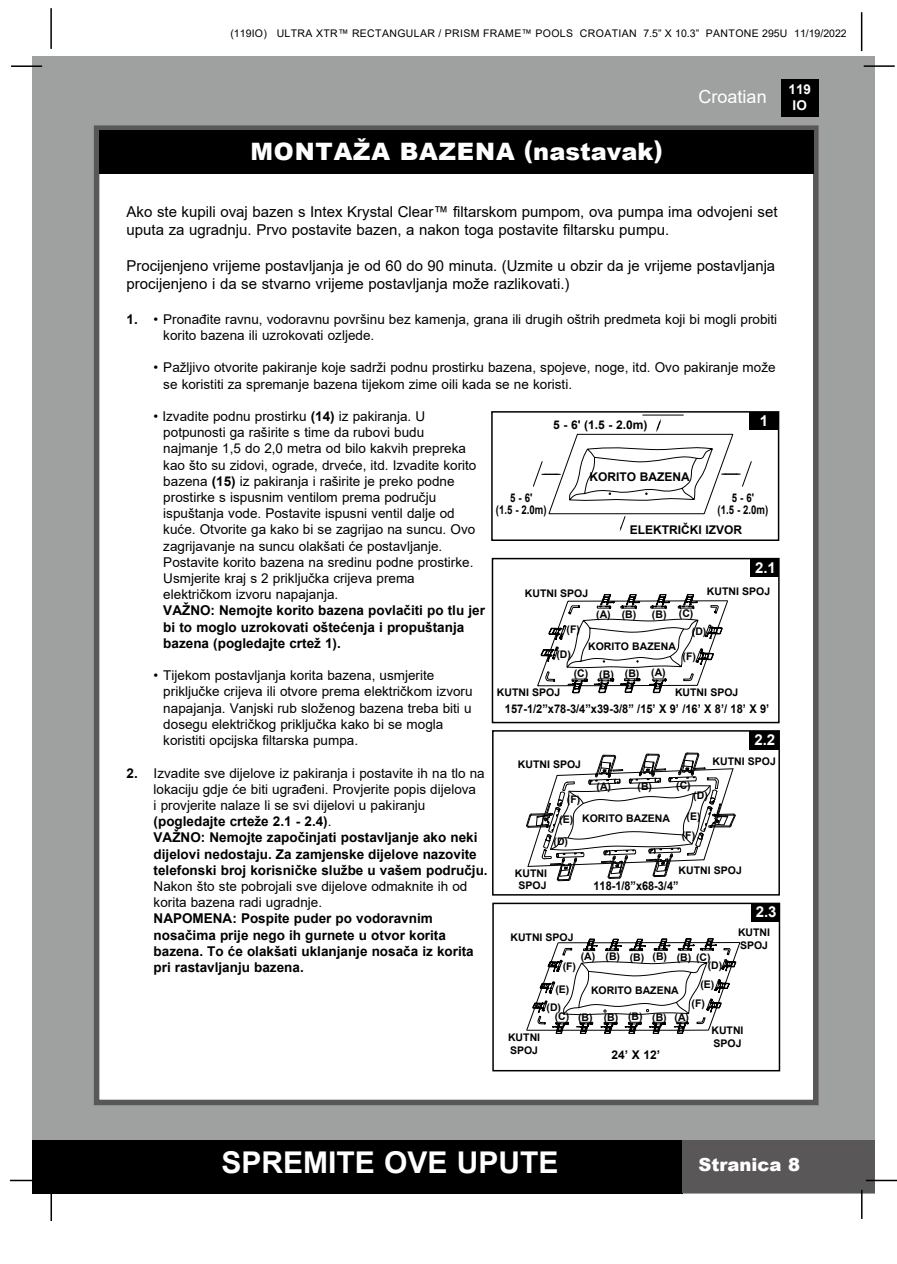
<style>
.page{position:relative;width:897px;height:1264px;background:#fff}
.page>*{position:absolute;margin:0;border:0;box-sizing:border-box;transform-origin:0 0}
.t1{font:700 30px "Arial";color:#fff}
.t2{font:900 24px "Arial";letter-spacing:.035em;color:#fff}
.t3{font:900 18px "Arial";color:#fff}
.t4{font:18px "Arial";color:#fff}
.t5{font:15px/18px "Arial";color:#000}
.t6{font:700 15px "Arial";color:#fff}
.t7{font:13.5px/16.2px "Arial";color:#000}
.t8{font:700 13.5px/16.2px "Arial";color:#000}
.t9{font:700 13.5px/16.2px "Arial";color:#fff;text-align:center}
.t10{font:700 12px "Arial";color:#000}
.t11{font:700 12px "Arial";color:#000;scale:.92 1}
.t12{font:700 12px/12px "Arial";color:#000;text-align:center;scale:.8 1}
.t13{font:700 12px "Arial";color:#000;scale:.91 1}
.t14{font:700 10.5px/12.6px "Arial";color:#000}
.t15{font:10.5px "Arial";letter-spacing:.035em;color:#000}
.s1{font-weight:700}
.s2{font-weight:400}
</style>
<div class="page">
<div style="left:33px;top:56px;width:842px;height:1137px;background:#9fa0a0"></div>
<div style="left:780px;top:79px;width:38px;height:38px;background:#000"></div>
<hr style="left:863px;top:65px;width:31px;height:2px;background:#000">
<hr style="left:50px;top:8px;width:2px;height:41px;background:#000">
<hr style="left:860px;top:12px;width:2px;height:39px;background:#000">
<div style="left:33px;top:1140px;width:650px;height:53px;background:#000"></div>
<div style="left:682px;top:1140px;width:193px;height:53px;background:#595757"></div>
<hr style="left:865px;top:1179px;width:31px;height:2px;background:#000">
<hr style="left:860px;top:1189px;width:2px;height:30px;background:#000">
<hr style="left:50px;top:1190px;width:2px;height:31px;background:#000">
<hr style="left:10px;top:1179px;width:31px;height:2px;background:#000">
<hr style="left:11px;top:65px;width:31px;height:2px;background:#000">
<div style="left:94px;top:125px;width:724px;height:980px;background:#fff;border:6px solid #595757"></div>
<div style="left:99px;top:130px;width:714px;height:44px;background:#000"></div>
<svg style="left:533px;top:415px;width:218px;height:116px"></svg>
<div style="left:491px;top:411px;width:288px;height:130px;border:2px solid #000"></div>
<div style="left:749px;top:412px;width:28px;height:18px;background:#000"></div>
<div style="left:491px;top:558px;width:288px;height:165px;border:2px solid #000"></div>
<div style="left:750px;top:558px;width:28px;height:19px;background:#000"></div>
<svg style="left:537px;top:594px;width:190px;height:99px"></svg>
<div style="left:492px;top:902px;width:288px;height:169px;border:2px solid #000"></div>
<div style="left:751px;top:903px;width:28px;height:18px;background:#000"></div>
<svg style="left:526px;top:938px;width:214px;height:96px"></svg>
<div style="left:492px;top:730px;width:287px;height:165px;border:2px solid #000"></div>
<div style="left:749px;top:731px;width:29px;height:18px;background:#000"></div>
<svg style="left:526px;top:753px;width:209px;height:128px"></svg>
<p class="t15" style="left:230px;top:26px;width:617px">(119IO) ULTRA XTR™ RECTANGULAR / PRISM FRAME™ POOLS CROATIAN 7.5” X 10.3” PANTONE 295U 11/19/2022</p>
<h2 class="t2" style="left:250px;top:134px;width:414px">MONTAŽA BAZENA (nastavak)</h2>
<h3 class="t4" style="left:698px;top:84px;width:70px">Croatian</h3>
<p class="t9" style="left:788px;top:81px;width:24px">119<br>IO</p>
<p class="t5" style="left:127px;top:203px;width:652px">Ako ste kupili ovaj bazen s Intex Krystal Clear™ filtarskom pumpom, ova pumpa ima odvojeni set uputa za ugradnju. Prvo postavite bazen, a nakon toga postavite filtarsku pumpu.</p>
<p class="t5" style="left:127px;top:257px;width:650px">Procijenjeno vrijeme postavljanja je od 60 do 90 minuta. (Uzmite u obzir da je vrijeme postavljanja procijenjeno i da se stvarno vrijeme postavljanja može razlikovati.)</p>
<p class="t7" style="left:163px;top:311px;width:615px;text-indent:-37px"><span class="s1">1.</span> • Pronađite ravnu, vodoravnu površinu bez kamenja, grana ili drugih oštrih predmeta koji bi mogli probiti korito bazena ili uzrokovati ozljede.</p>
<p class="t7" style="left:163px;top:359px;width:613px;text-indent:-10px">• Pažljivo otvorite pakiranje koje sadrži podnu prostirku bazena, spojeve, noge, itd. Ovo pakiranje može se koristiti za spremanje bazena tijekom zime oili kada se ne koristi.</p>
<p class="t7" style="left:163px;top:408px;width:314px;text-indent:-10px">• Izvadite podnu prostirku <span class="s1">(14)</span> iz pakiranja. U potpunosti ga raširite s time da rubovi budu najmanje 1,5 do 2,0 metra od bilo kakvih prepreka kao što su zidovi, ograde, drveće, itd. Izvadite korito bazena <span class="s1">(15)</span> iz pakiranja i raširite je preko podne prostirke s ispusnim ventilom prema području ispuštanja vode. Postavite ispusni ventil dalje od kuće. Otvorite ga kako bi se zagrijao na suncu. Ovo zagrijavanje na suncu olakšati će postavljanje.<br>Postavite korito bazena na sredinu podne prostirke.<br>Usmjerite kraj s 2 priključka crijeva prema električkom izvoru napajanja.</p>
<p class="t8" style="left:163px;top:603px;width:323px">VAŽNO: Nemojte korito bazena povlačiti po tlu jer bi to moglo uzrokovati oštećenja i propuštanja bazena (pogledajte crtež 1).</p>
<p class="t7" style="left:163px;top:667px;width:311px;text-indent:-10px">• Tijekom postavljanja korita bazena, usmjerite priključke crijeva ili otvore prema električkom izvoru napajanja. Vanjski rub složenog bazena treba biti u dosegu električkog priključka kako bi se mogla koristiti opcijska filtarska pumpa.</p>
<p class="t8" style="left:154px;top:765px;width:335px;text-indent:-27px">2. <span class="s2">Izvadite sve dijelove iz pakiranja i postavite ih na tlo na lokaciju gdje će biti ugrađeni. Provjerite popis dijelova<br>i provjerite nalaze li se svi dijelovi u pakiranju </span>(pogledajte crteže 2.1 - 2.4)<span class="s2">.<br></span>VAŽNO: Nemojte započinjati postavljanje ako neki dijelovi nedostaju. Za zamjenske dijelove nazovite telefonski broj korisničke službe u vašem području.</p>
<p class="t7" style="left:154px;top:878px;width:315px">Nakon što ste pobrojali sve dijelove odmaknite ih od korita bazena radi ugradnje.</p>
<p class="t8" style="left:154px;top:910px;width:321px">NAPOMENA: Pospite puder po vodoravnim nosačima prije nego ih gurnete u otvor korita bazena. To će olakšati uklanjanje nosača iz korita pri rastavljanju bazena.</p>
<p class="t6" style="left:759px;top:410px;width:10px">1</p>
<p class="t10" style="left:553px;top:416px;width:96px">5 - 6' (1.5 - 2.0m)</p>
<p class="t10" style="left:589px;top:468px;width:102px">KORITO BAZENA</p>
<p class="t12" style="left:717px;top:492px;width:65px">5 - 6'<br>(1.5 - 2.0m)</p>
<p class="t12" style="left:496px;top:492px;width:65px">5 - 6'<br>(1.5 - 2.0m)</p>
<p class="t10" style="left:629px;top:521px;width:114px">ELEKTRIČKI IZVOR</p>
<p class="t6" style="left:755px;top:557px;width:22px">2.1</p>
<p class="t14" style="left:706px;top:585px;width:65px">KUTNI SPOJ</p>
<p class="t14" style="left:525px;top:587px;width:65px">KUTNI SPOJ</p>
<p class="t14" style="left:678px;top:607px;width:16px">(C)</p>
<p class="t14" style="left:596px;top:608px;width:16px">(A)</p>
<p class="t14" style="left:621px;top:608px;width:46px">(B) (B)</p>
<p class="t14" style="left:566px;top:623px;width:15px">(F)</p>
<p class="t14" style="left:556px;top:648px;width:16px">(D)</p>
<p class="t14" style="left:691px;top:625px;width:16px">(D)</p>
<p class="t14" style="left:588px;top:640px;width:89px">KORITO BAZENA</p>
<p class="t14" style="left:599px;top:667px;width:42px">(B) (B)</p>
<p class="t14" style="left:682px;top:650px;width:15px">(F)</p>
<p class="t14" style="left:573px;top:667px;width:16px">(C)</p>
<p class="t14" style="left:651px;top:666px;width:16px">(A)</p>
<p class="t14" style="left:675px;top:686px;width:65px">KUTNI SPOJ</p>
<p class="t14" style="left:497px;top:686px;width:65px">KUTNI SPOJ</p>
<p class="t11" style="left:505px;top:700px;width:289px">157-1/2”x78-3/4”x39-3/8” /15’ X 9’ /16’ X 8’/ 18’ X 9’</p>
<p class="t6" style="left:754px;top:729px;width:22px">2.2</p>
<p class="t14" style="left:712px;top:755px;width:65px">KUTNI SPOJ</p>
<p class="t14" style="left:517px;top:758px;width:65px">KUTNI SPOJ</p>
<p class="t14" style="left:676px;top:779px;width:16px">(C)</p>
<p class="t14" style="left:596px;top:780px;width:16px">(A)</p>
<p class="t14" style="left:637px;top:780px;width:16px">(B)</p>
<p class="t14" style="left:693px;top:788px;width:16px">(D)</p>
<p class="t14" style="left:567px;top:793px;width:15px">(F)</p>
<p class="t14" style="left:553px;top:835px;width:16px">(D)</p>
<p class="t14" style="left:582px;top:812px;width:89px">KORITO BAZENA</p>
<p class="t14" style="left:686px;top:809px;width:15px">(E)</p>
<p class="t14" style="left:559px;top:813px;width:15px">(E)</p>
<p class="t14" style="left:681px;top:829px;width:15px">(F)</p>
<p class="t14" style="left:678px;top:863px;width:65px">KUTNI SPOJ</p>
<p class="t14" style="left:515px;top:867px;width:34px;text-align:center">KUTNI<br>SPOJ</p>
<p class="t13" style="left:593px;top:877px;width:95px">118-1/8”x68-3/4”</p>
<p class="t6" style="left:755px;top:901px;width:22px">2.3</p>
<p class="t14" style="left:738px;top:926px;width:34px">KUTNI<br>SPOJ</p>
<p class="t14" style="left:510px;top:931px;width:64px">KUTNI SPOJ</p>
<p class="t14" style="left:580px;top:950px;width:16px">(A)</p>
<p class="t14" style="left:605px;top:950px;width:87px">(B) (B) (B) (B)</p>
<p class="t14" style="left:696px;top:951px;width:16px">(C)</p>
<p class="t14" style="left:707px;top:959px;width:16px">(D)</p>
<p class="t14" style="left:562px;top:960px;width:15px">(F)</p>
<p class="t14" style="left:555px;top:982px;width:15px">(E)</p>
<p class="t14" style="left:591px;top:983px;width:89px">KORITO BAZENA</p>
<p class="t14" style="left:700px;top:978px;width:15px">(E)</p>
<p class="t14" style="left:691px;top:997px;width:15px">(F)</p>
<p class="t14" style="left:546px;top:1001px;width:16px">(D)</p>
<p class="t14" style="left:554px;top:1011px;width:136px">(C) (B) (B) (B) (B) (A)</p>
<p class="t10" style="left:611px;top:1046px;width:50px">24’ X 12’</p>
<p class="t14" style="left:711px;top:1024px;width:34px">KUTNI<br>SPOJ</p>
<p class="t14" style="left:508px;top:1031px;width:34px">KUTNI<br>SPOJ</p>
<h1 class="t1" style="left:221px;top:1141px;width:338px">SPREMITE OVE UPUTE</h1>
<h3 class="t3" style="left:698px;top:1151px;width:103px">Stranica 8</h3>
</div>
